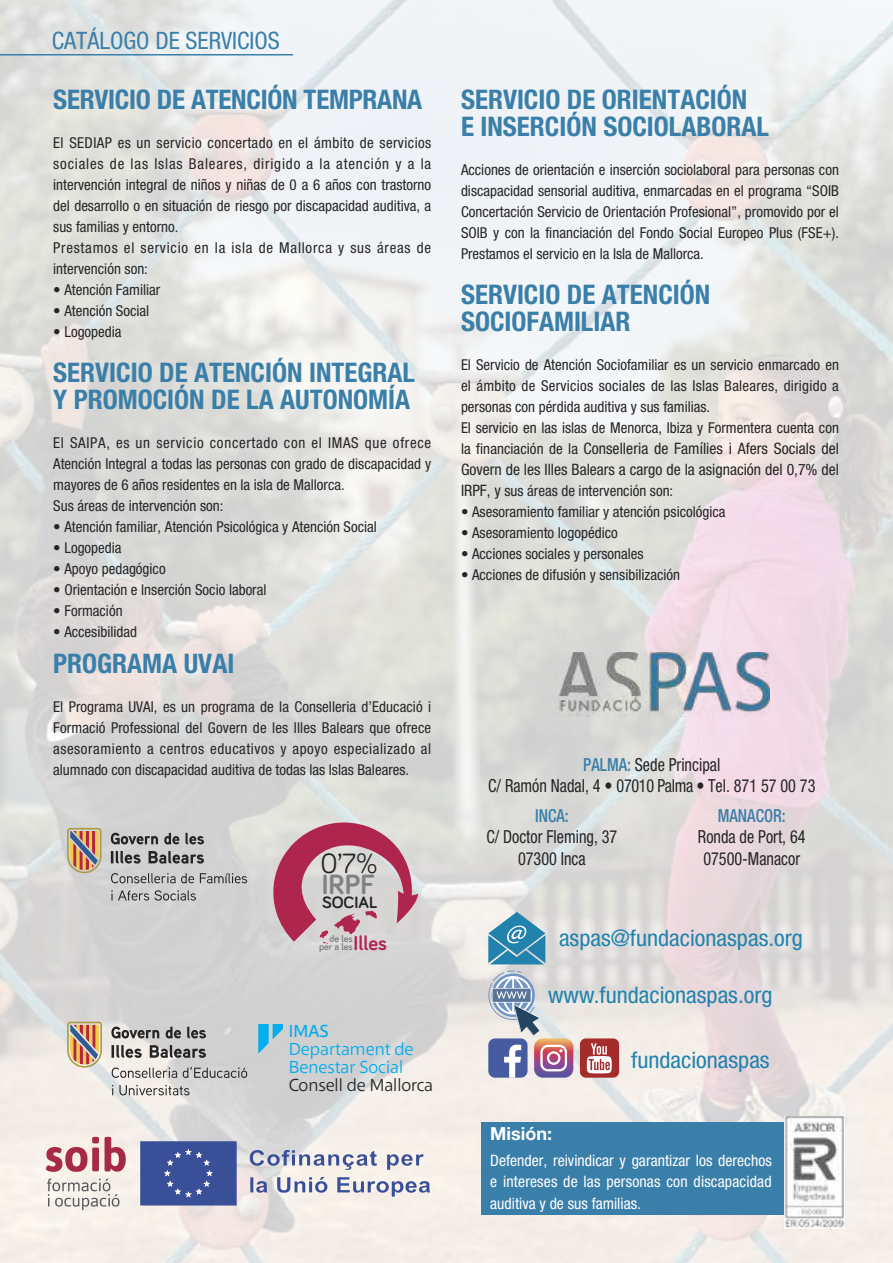
<style>
.page{position:relative;width:893px;height:1263px;background:#fff}
.page>*{position:absolute;margin:0;border:0;box-sizing:border-box;transform-origin:0 0}
.t1{font:28.8px "Bariol";color:#262526}
.t2{font:700 28.8px "Bariol";color:#7f8184}
.t3{font:700 condensed 27px/27px "Helvetica Neue LT Std";color:#3a7fa9}
.t4{font:condensed 24px "Helvetica Neue LT Std";color:#3a7fa9}
.t5{font:condensed 22.8px "Helvetica Neue LT Std";color:#2183ad;scale:1.05 1}
.t6{font:condensed 18px/21.6px "Helvetica Neue LT Std";color:#272526;text-align:center;scale:.9 1}
.t7{font:500 condensed 18px "Helvetica Neue LT Std";color:#3a7fa9;scale:.9 1}
.t8{font:700 18px "Helvetica Neue";color:#fff}
.t9{font:300 17.85px/18.1px "Croma Sans";color:#00aded}
.t10{font:300 17.85px "Croma Sans";color:#262526}
.t11{font:17.85px "Croma Sans";color:#00aded}
.t12{font:700 16.95px "Bariol";color:#262526}
.t13{font:condensed 15.75px/21px "Helvetica Neue LT Std";color:#272526}
.t14{font:condensed 15.75px/21.6px "Helvetica Neue LT Std";letter-spacing:.01em;color:#fff;text-align:justify}
.t15{font:condensed 15px/21px "Helvetica Neue LT Std";color:#272526}
.t16{font:700 10.05px/7.9px "Bariol";color:#7f8184}
.s1{font-size:20.7px;color:#ae254e}
.s2{font-size:15px}
.s3{font-size:15.75px}
.s4{font-weight:500;color:#3a7fa9}
</style>
<div class="page">
<img style="left:0;top:0;width:893px;height:1263px">
<hr style="left:0;top:54px;width:293px;height:2px;background:#3a7fa9">
<svg style="left:273px;top:822px;width:145px;height:122px;background:#ca9ca9"></svg>
<svg style="left:258px;top:1024px;width:25px;height:29px"></svg>
<svg style="left:67px;top:828px;width:34px;height:45px;background:#ba9877"></svg>
<svg style="left:111px;top:833px;width:93px;height:11px"></svg>
<svg style="left:111px;top:851px;width:93px;height:13px"></svg>
<svg style="left:111px;top:890px;width:85px;height:11px"></svg>
<svg style="left:111px;top:873px;width:136px;height:10px"></svg>
<svg style="left:67px;top:1022px;width:35px;height:46px;background:#c1a07e"></svg>
<svg style="left:111px;top:1026px;width:95px;height:12px"></svg>
<svg style="left:112px;top:1045px;width:94px;height:13px"></svg>
<svg style="left:112px;top:1085px;width:78px;height:10px"></svg>
<svg style="left:112px;top:1067px;width:135px;height:11px"></svg>
<svg style="left:488px;top:912px;width:57px;height:52px;background:#60a2bf"></svg>
<svg style="left:488px;top:970px;width:52px;height:66px;background:#aebac9"></svg>
<div style="left:488px;top:1038px;width:39px;height:40px;background:#475ba1;border-radius:7px"></div>
<svg style="left:504px;top:1045px;width:17px;height:33px"></svg>
<div style="left:580px;top:1038px;width:39px;height:40px;background:#a42d2c;border-radius:6px"></div>
<svg style="left:587px;top:1043px;width:25px;height:30px"></svg>
<svg style="left:534px;top:1038px;width:39px;height:40px"></svg>
<svg style="left:540px;top:1045px;width:27px;height:26px"></svg>
<div style="left:482px;top:1122px;width:357px;height:93px;background:#3a7fa9"></div>
<img style="left:784px;top:1116px;width:60px;height:113px">
<img style="left:555px;top:653px;width:215px;height:63px">
<svg style="left:105px;top:1137px;width:21px;height:35px"></svg>
<svg style="left:45px;top:1137px;width:54px;height:35px;background:#d399a1"></svg>
<svg style="left:47px;top:1178px;width:73px;height:32px;background:#d7d3ce"></svg>
<svg style="left:250px;top:1177px;width:17px;height:16px"></svg>
<svg style="left:337px;top:1177px;width:93px;height:20px;background:#bdbfd0"></svg>
<svg style="left:387px;top:1154px;width:37px;height:16px"></svg>
<svg style="left:277px;top:1177px;width:51px;height:16px"></svg>
<svg style="left:250px;top:1150px;width:127px;height:20px;background:#bcbfcf"></svg>
<svg style="left:140px;top:1141px;width:97px;height:64px;background:#41569c"></svg>
<h3 class="t4" style="left:52px;top:32px;width:230px">CATÁLOGO DE SERVICIOS</h3>
<h2 class="t3" style="left:53px;top:89px;width:371px">SERVICIO DE ATENCIÓN TEMPRANA</h2>
<p class="t15" style="left:53px;top:134px;width:379px">El SEDIAP es un servicio concertado en el ámbito de servicios sociales de las Islas Baleares, dirigido a la atención y a la intervención integral de niños y niñas de 0 a 6 años con trastorno del desarrollo o en situación de riesgo por discapacidad auditiva, a sus familias y entorno.<br>Prestamos el servicio en la isla de Mallorca y sus áreas de intervención son:</p>
<p class="t15" style="left:53px;top:281px;width:109px">• Atención Familiar</p>
<p class="t15" style="left:53px;top:302px;width:98px">• Atención Social</p>
<p class="t15" style="left:53px;top:323px;width:70px">• Logopedia</p>
<h2 class="t3" style="left:53px;top:362px;width:363px">SERVICIO DE ATENCIÓN INTEGRAL<br>Y PROMOCIÓN DE LA AUTONOMÍA</h2>
<p class="t15" style="left:53px;top:434px;width:379px">El SAIPA, es un servicio concertado con el IMAS que ofrece Atención Integral a todas las personas con grado de discapacidad y mayores de 6 años residentes en la isla de Mallorca.<br>Sus áreas de intervención son:</p>
<p class="t15" style="left:53px;top:518px;width:325px">• Atención familiar, Atención Psicológica y Atención Social</p>
<p class="t15" style="left:53px;top:539px;width:70px">• Logopedia</p>
<p class="t15" style="left:53px;top:560px;width:114px">• Apoyo pedagógico</p>
<p class="t15" style="left:53px;top:581px;width:215px">• Orientación e Inserción Socio laboral</p>
<p class="t15" style="left:53px;top:602px;width:71px">• Formación</p>
<p class="t15" style="left:53px;top:623px;width:85px">• Accesibilidad</p>
<h2 class="t3" style="left:53px;top:653px;width:183px">PROGRAMA UVAI</h2>
<p class="t15" style="left:53px;top:698px;width:379px;text-align:justify">El Programa UVAI, es un programa de la Conselleria d’Educació i Formació Professional del Govern de les Illes Balears que ofrece asesoramiento a centros educativos y apoyo especializado al alumnado con discapacidad auditiva de todas las Islas Baleares.</p>
<h1 class="t1" style="left:320px;top:846px;width:59px">0’7%</h1>
<h1 class="t2" style="left:322px;top:867px;width:55px">IRPF</h1>
<p class="t12" style="left:322px;top:892px;width:57px">SOCIAL</p>
<p class="t16" style="left:319px;top:934px;width:69px;text-indent:10px">de les<br>per a les<span class="s1">Illes</span></p>
<p class="t11" style="left:289px;top:1020px;width:41px">IMAS</p>
<p class="t9" style="left:289px;top:1039px;width:126px">Departament de<br>Benestar Social</p>
<p class="t10" style="left:289px;top:1074px;width:146px">Consell de Mallorca</p>
<h2 class="t3" style="left:461px;top:89px;width:309px">SERVICIO DE ORIENTACIÓN<br>E INSERCIÓN SOCIOLABORAL</h2>
<p class="t15" style="left:461px;top:161px;width:379px;text-align:justify">Acciones de orientación e inserción sociolaboral para personas con discapacidad sensorial auditiva, enmarcadas en el programa “SOIB Concertación Servicio de Orientación Profesional”, promovido por el SOIB y con la financiación del Fondo Social Europeo Plus (FSE+).<br>Prestamos el servicio en la Isla de Mallorca.</p>
<h2 class="t3" style="left:461px;top:284px;width:251px">SERVICIO DE ATENCIÓN<br>SOCIOFAMILIAR</h2>
<p class="t15" style="left:461px;top:356px;width:379px">El Servicio de Atención Sociofamiliar es un servicio enmarcado en el ámbito de Servicios sociales de las Islas Baleares, dirigido a personas con pérdida auditiva y sus familias.<br>El servicio en las islas de Menorca, Ibiza y Formentera cuenta con</p>
<p class="t13" style="left:461px;top:440px;width:379px"><span class="s2">la financiación de la</span> Conselleria de Famílies i Afers Socials del<br>Govern de les Illes Balears a cargo de la asignación del 0,7% del</p>
<p class="t15" style="left:461px;top:481px;width:214px"><span class="s3">IRPF, y</span> sus áreas de intervención son:</p>
<p class="t15" style="left:461px;top:503px;width:266px">• Asesoramiento familiar y atención psicológica</p>
<p class="t15" style="left:461px;top:524px;width:158px">• Asesoramiento logopédico</p>
<p class="t15" style="left:461px;top:545px;width:184px">• Acciones sociales y personales</p>
<p class="t15" style="left:461px;top:566px;width:221px">• Acciones de difusión y sensibilización</p>
<p class="t6" style="left:488px;top:755px;width:365px"><span class="s4">PALMA:</span> Sede Principal<br>C/ Ramón Nadal, 4 • 07010 Palma • Tel. 871 57 00 73</p>
<p class="t7" style="left:535px;top:809px;width:39px">INCA:</p>
<p class="t6" style="left:486px;top:827px;width:147px">C/ Doctor Fleming, 37<br>07300 Inca</p>
<p class="t7" style="left:718px;top:809px;width:77px">MANACOR:</p>
<p class="t6" style="left:698px;top:827px;width:121px">Ronda de Port, 64<br>07500-Manacor</p>
<h3 class="t5" style="left:559px;top:927px;width:234px">aspas@fundacionaspas.org</h3>
<h3 class="t5" style="left:548px;top:984px;width:215px">www.fundacionaspas.org</h3>
<h3 class="t5" style="left:631px;top:1049px;width:133px">fundacionaspas</h3>
<p class="t8" style="left:490px;top:1127px;width:63px">Misión:</p>
<p class="t14" style="left:490px;top:1150px;width:283px">Defender, reivindicar y garantizar los derechos e intereses de las personas con discapacidad auditiva y de sus familias.</p>
</div>
